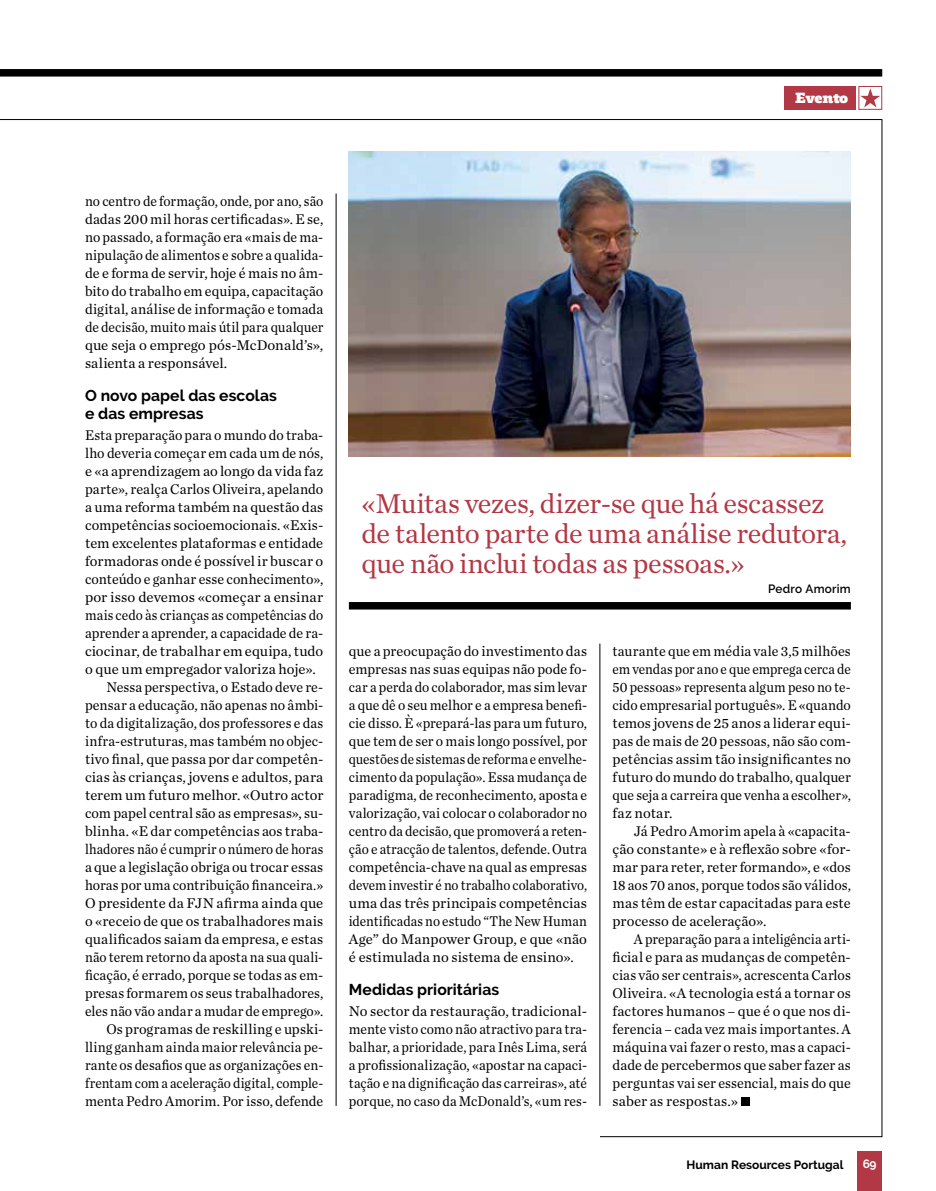
<style>
.page{position:relative;width:936px;height:1191px;background:#fff}
.page>*{position:absolute;margin:0;border:0;box-sizing:border-box;transform-origin:0 0}
.t1{font:28.5px/30px "Chronicle Text G1";letter-spacing:-.015em;color:#b33845}
.t2{font:700 15.6px/18px "Raleway";letter-spacing:.005em;color:#000}
.t3{font:700 15px "Regime";letter-spacing:-.025em;color:#fff}
.t4{font:14.7px/18px "Chronicle Text G1";letter-spacing:.005em;color:#000;text-align:justify}
.t5{font:14.7px/18px "Chronicle Text G1";letter-spacing:.005em;color:#000;text-align:justify;scale:.93 1}
.t6{font:14.7px/18px "Chronicle Text G1";letter-spacing:.005em;color:#000;text-align:justify;scale:.96 1}
.t7{font:14.7px "Chronicle Text G1";letter-spacing:.005em;color:#000;scale:.95 1}
.t8{font:14.7px "Chronicle Text G1";letter-spacing:.005em;color:#000;scale:.94 1}
.t9{font:14.7px "Chronicle Text G1";letter-spacing:.005em;color:#000;scale:.92 1}
.t10{font:14.7px "Chronicle Text G1";letter-spacing:.005em;color:#000;scale:.91 1}
.t11{font:14.7px "Chronicle Text G1";letter-spacing:.005em;color:#000;scale:.9 1}
.t12{font:700 12px "Raleway";color:#000}
.t13{font:600 12px "Raleway";letter-spacing:.025em;color:#000}
.t14{font:700 12px "Raleway";color:#fff}
</style>
<div class="page">
<div style="left:857px;top:1151px;width:25px;height:40px;background:#b33845"></div>
<div style="left:858px;top:86px;width:24px;height:24px;border:1px solid #b33845"></div>
<svg style="left:860px;top:88px;width:20px;height:19px"></svg>
<div style="left:784px;top:86px;width:71px;height:24px;background:#b33845"></div>
<svg style="left:599px;top:120px;width:283px;height:1017px"></svg>
<hr style="left:0;top:119px;width:882px;height:1px;background:#000">
<div style="left:0;top:69px;width:882px;height:8px;background:#000"></div>
<div style="left:740px;top:1097px;width:9px;height:9px;background:#000"></div>
<hr style="left:336px;top:193px;width:1px;height:913px;background:#000">
<hr style="left:599px;top:643px;width:1px;height:463px;background:#000">
<img style="left:349px;top:151px;width:501px;height:305px">
<div style="left:349px;top:602px;width:501px;height:7px;background:#000"></div>
<p class="t3" style="left:795px;top:88px;width:55px">Evento</p>
<p class="t5" style="left:85px;top:191px;width:258px">no centro de formação, onde, por ano, são dadas 200 mil horas certificadas». E se, no passado, a formação era «mais de ma&shy;nipulação de alimentos e sobre a qualida&shy;de e forma de servir, hoje é mais no âm&shy;bito do trabalho em equipa, capacitação digital, análise de informação e tomada de decisão, muito mais útil para qualquer que seja o emprego pós-McDonald’s», salienta a responsável.</p>
<p class="t2" style="left:85px;top:386px;width:193px">O novo papel das escolas e das empresas</p>
<p class="t7" style="left:85px;top:424px;width:252px">Esta preparação para o mundo do traba-</p>
<p class="t7" style="left:85px;top:442px;width:252px">lho deveria começar em cada um de nós,</p>
<p class="t4" style="left:85px;top:461px;width:240px">e «a aprendizagem ao longo da vida faz</p>
<p class="t6" style="left:85px;top:479px;width:250px">parte», realça Carlos Oliveira, apelando</p>
<p class="t4" style="left:85px;top:497px;width:240px">a uma reforma também na questão das</p>
<p class="t4" style="left:85px;top:515px;width:240px">competências socioemocionais. «Exis-</p>
<p class="t4" style="left:85px;top:533px;width:240px">tem excelentes plataformas e entidade</p>
<p class="t4" style="left:85px;top:551px;width:240px">formadoras onde é possível ir buscar o</p>
<p class="t6" style="left:85px;top:569px;width:250px">conteúdo e ganhar esse conhecimento»,</p>
<p class="t4" style="left:85px;top:587px;width:240px">por isso devemos «começar a ensinar</p>
<p class="t9" style="left:85px;top:604px;width:260px">mais cedo às crianças as competências do</p>
<p class="t7" style="left:85px;top:622px;width:252px">aprender a aprender, a capacidade de ra-</p>
<p class="t4" style="left:85px;top:641px;width:240px">ciocinar, de trabalhar em equipa, tudo</p>
<p class="t4" style="left:85px;top:659px;width:232px">o que um empregador valoriza hoje».</p>
<p class="t7" style="left:106px;top:676px;width:230px">Nessa perspectiva, o Estado deve re-</p>
<p class="t6" style="left:85px;top:695px;width:250px">pensar a educação, não apenas no âmbi-</p>
<p class="t7" style="left:85px;top:712px;width:252px">to da digitalização, dos professores e das</p>
<p class="t8" style="left:85px;top:730px;width:255px">infra-estruturas, mas também no objec-</p>
<p class="t4" style="left:85px;top:749px;width:240px">tivo final, que passa por dar competên-</p>
<p class="t4" style="left:85px;top:767px;width:240px">cias às crianças, jovens e adultos, para</p>
<p class="t4" style="left:85px;top:785px;width:240px">terem um futuro melhor. «Outro actor</p>
<p class="t4" style="left:85px;top:803px;width:240px">com papel central são as empresas», su-</p>
<p class="t4" style="left:85px;top:821px;width:240px">blinha. «E dar competências aos traba-</p>
<p class="t11" style="left:85px;top:838px;width:266px">lhadores não é cumprir o número de horas</p>
<p class="t4" style="left:85px;top:857px;width:240px">a que a legislação obriga ou trocar essas</p>
<p class="t8" style="left:85px;top:874px;width:255px">horas por uma contribuição financeira.»</p>
<p class="t4" style="left:85px;top:893px;width:240px">O presidente da FJN afirma ainda que</p>
<p class="t4" style="left:85px;top:911px;width:240px">o «receio de que os trabalhadores mais</p>
<p class="t4" style="left:85px;top:929px;width:240px">qualificados saiam da empresa, e estas</p>
<p class="t9" style="left:85px;top:946px;width:260px">não terem retorno da aposta na sua quali-</p>
<p class="t6" style="left:85px;top:965px;width:250px">ficação, é errado, porque se todas as em-</p>
<p class="t7" style="left:85px;top:982px;width:252px">presas formarem os seus trabalhadores,</p>
<p class="t8" style="left:85px;top:1000px;width:255px">eles não vão andar a mudar de emprego».</p>
<p class="t4" style="left:106px;top:1019px;width:218px">Os programas de reskilling e upski-</p>
<p class="t8" style="left:85px;top:1036px;width:255px">lling ganham ainda maior relevância pe-</p>
<p class="t5" style="left:85px;top:1055px;width:258px">rante os desafios que as organizações en-</p>
<p class="t10" style="left:85px;top:1072px;width:263px">frentam com a aceleração digital, comple-</p>
<p class="t6" style="left:85px;top:1091px;width:250px">menta Pedro Amorim. Por isso, defende</p>
<h1 class="t1" style="left:361px;top:487px;width:487px">«Muitas vezes, dizer-se que há escassez de talento parte de uma análise redutora, que não inclui todas as pessoas.»</h1>
<p class="t13" style="left:768px;top:582px;width:84px">Pedro Amorim</p>
<p class="t4" style="left:349px;top:641px;width:240px">que a preocupação do investimento das empresas nas suas equipas não pode fo&shy;car a perda do colaborador, mas sim levar a que dê o seu melhor e a empresa benefi&shy;cie disso. È «prepará-las para um futuro, que tem de ser o mais longo possível, por questões de sistemas de reforma e envelhe&shy;cimento da população». Essa mudança de paradigma, de reconhecimento, aposta e valorização, vai colocar o colaborador no centro da decisão, que promoverá a reten&shy;ção e atracção de talentos, defende. Outra competência-chave na qual as empresas devem investir é no trabalho colaborativo, uma das três principais competências identificadas no estudo “The New Human Age” do Manpower Group, e que «não é estimulada no sistema de ensino».</p>
<p class="t2" style="left:349px;top:980px;width:152px">Medidas prioritárias</p>
<p class="t4" style="left:349px;top:1001px;width:240px">No sector da restauração, tradicional&shy;mente visto como não atractivo para tra&shy;balhar, a prioridade, para Inês Lima, será a profissionalização, «apostar na capaci&shy;tação e na dignificação das carreiras», até porque, no caso da McDonald’s, «um res-</p>
<p class="t6" style="left:612px;top:641px;width:250px">taurante que em média vale 3,5 milhões em vendas por ano e que emprega cerca de 50 pessoas» representa algum peso no te&shy;cido empresarial português». E «quando temos jovens de 25 anos a liderar equi&shy;pas de mais de 20 pessoas, não são com&shy;petências assim tão insignificantes no futuro do mundo do trabalho, qualquer que seja a carreira que venha a escolher», faz notar.</p>
<p class="t4" style="left:612px;top:821px;width:240px;text-indent:21px">Já Pedro Amorim apela à «capacita&shy;ção constante» e à reflexão sobre «for&shy;mar para reter, reter formando», e «dos 18 aos 70 anos, porque todos são válidos, mas têm de estar capacitadas para este processo de aceleração».</p>
<p class="t5" style="left:612px;top:929px;width:258px;text-indent:21px">A preparação para a inteligência arti&shy;ficial e para as mudanças de competên&shy;cias vão ser centrais», acrescenta Carlos Oliveira. «A tecnologia está a tornar os factores humanos – que é o que nos di&shy;ferencia – cada vez mais importantes. A máquina vai fazer o resto, mas a capaci&shy;dade de percebermos que saber fazer as perguntas vai ser essencial, mais do que saber as respostas.»</p>
<p class="t12" style="left:686px;top:1158px;width:158px">Human Resources Portugal</p>
<p class="t14" style="left:862px;top:1157px;width:15px">69</p>
</div>
